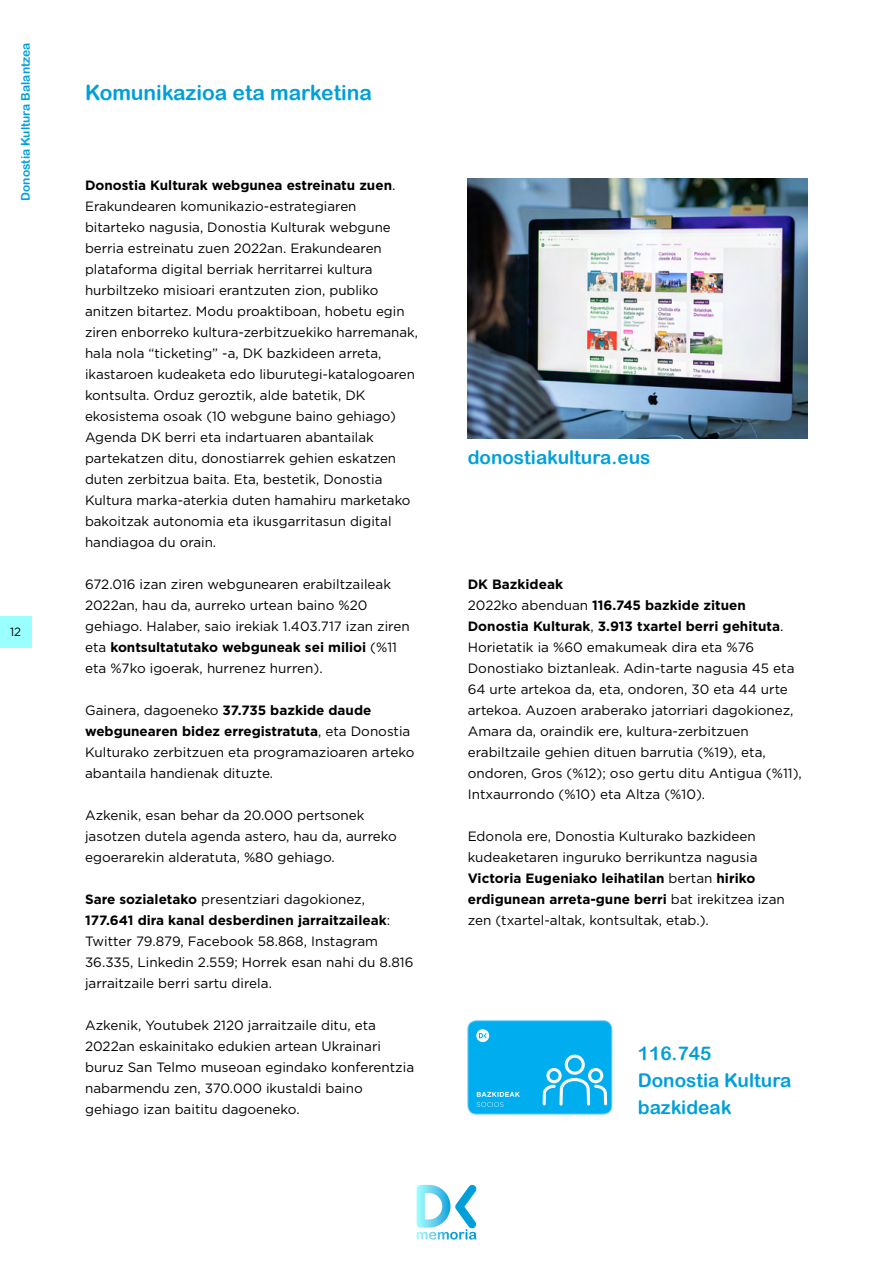
<style>
.page{position:relative;width:893px;height:1263px;background:#fff}
.page>*{position:absolute;margin:0;border:0;box-sizing:border-box;transform-origin:0 0}
.Txt_destacado{font:21px "Arial Rounded MT Bold";color:#009fda}
.Txt_destacado-2{font:18.9px/27.2px "Arial Rounded MT Bold";color:#009fda}
.Cuerpo_de_texto{font:13.5px/21px "Gotham";color:#000}
.Cuerpo_de_texto-2{font:700 13.5px "Gotham";color:#000}
.t1{font:12px "Arial Rounded MT Bold";color:#009fda}
.t2{font:12px "Gotham";color:#000;scale:.96 1}
.s1{font-weight:700}
</style>
<div class="page">
<div style="left:0;top:616px;width:31px;height:31px;background:#9ff"></div>
<svg style="left:417px;top:1185px;width:60px;height:54px"></svg>
<img style="left:468px;top:178px;width:340px;height:261px">
<svg style="left:468px;top:1021px;width:144px;height:93px;background:#16b4f0"></svg>
<p class="t1" style="left:18px;top:201px;width:160px;rotate:-90deg">Donostia Kultura Balantzea</p>
<p class="t2" style="left:10px;top:624px;width:13px">12</p>
<p class="Txt_destacado" style="left:85px;top:80px;width:288px">Komunikazioa eta marketina</p>
<p class="Cuerpo_de_texto" style="left:85px;top:174px;width:335px"><span class="s1">Donostia Kulturak webgunea estreinatu zuen</span>.<br>Erakundearen komunikazio-estrategiaren bitarteko nagusia, Donostia Kulturak webgune berria estreinatu zuen 2022an. Erakundearen plataforma digital berriak herritarrei kultura hurbiltzeko misioari erantzuten zion, publiko anitzen bitartez. Modu proaktiboan, hobetu egin ziren enborreko kultura-zerbitzuekiko harremanak, hala nola “ticketing” -a, DK bazkideen arreta, ikastaroen kudeaketa edo liburutegi-katalogoaren kontsulta. Orduz geroztik, alde batetik, DK ekosistema osoak (10 webgune baino gehiago)<br>Agenda DK berri eta indartuaren abantailak partekatzen ditu, donostiarrek gehien eskatzen duten zerbitzua baita. Eta, bestetik, Donostia Kultura marka-aterkia duten hamahiru marketako bakoitzak autonomia eta ikusgarritasun digital handiagoa du orain.</p>
<p class="Cuerpo_de_texto" style="left:85px;top:573px;width:326px">672.016 izan ziren webgunearen erabiltzaileak 2022an, hau da, aurreko urtean baino %20 gehiago. Halaber, saio irekiak 1.403.717 izan ziren eta <span class="s1">kontsultatutako webguneak sei milioi</span> (%11 eta %7ko igoerak, hurrenez hurren).</p>
<p class="Cuerpo_de_texto" style="left:85px;top:699px;width:331px">Gainera, dagoeneko <span class="s1">37.735 bazkide daude webgunearen bidez erregistratuta</span>, eta Donostia Kulturako zerbitzuen eta programazioaren arteko abantaila handienak dituzte.</p>
<p class="Cuerpo_de_texto" style="left:85px;top:805px;width:313px">Azkenik, esan behar da 20.000 pertsonek jasotzen dutela agenda astero, hau da, aurreko egoerarekin alderatuta, %80 gehiago.</p>
<p class="Cuerpo_de_texto" style="left:85px;top:889px;width:330px"><span class="s1">Sare sozialetako</span> presentziari dagokionez, <span class="s1">177.641 dira kanal desberdinen jarraitzaileak</span>:<br>Twitter 79.879, Facebook 58.868, Instagram 36.335, Linkedin 2.559; Horrek esan nahi du 8.816 jarraitzaile berri sartu direla.</p>
<p class="Cuerpo_de_texto" style="left:85px;top:1015px;width:331px">Azkenik, Youtubek 2120 jarraitzaile ditu, eta 2022an eskainitako edukien artean Ukrainari buruz San Telmo museoan egindako konferentzia nabarmendu zen, 370.000 ikustaldi baino gehiago izan baititu dagoeneko.</p>
<p class="Txt_destacado-2" style="left:468px;top:444px;width:184px">donostiakultura.eus</p>
<p class="Cuerpo_de_texto-2" style="left:468px;top:575px;width:97px">DK Bazkideak</p>
<p class="Cuerpo_de_texto" style="left:468px;top:595px;width:336px">2022ko abenduan <span class="s1">116.745 bazkide zituen Donostia Kulturak</span>, <span class="s1">3.913 txartel berri gehituta</span>.<br>Horietatik ia %60 emakumeak dira eta %76<br>Donostiako biztanleak. Adin-tarte nagusia 45 eta 64 urte artekoa da, eta, ondoren, 30 eta 44 urte artekoa. Auzoen araberako jatorriari dagokionez, Amara da, oraindik ere, kultura-zerbitzuen erabiltzaile gehien dituen barrutia (%19), eta, ondoren, Gros (%12); oso gertu ditu Antigua (%11), Intxaurrondo (%10) eta Altza (%10).</p>
<p class="Cuerpo_de_texto" style="left:468px;top:826px;width:319px">Edonola ere, Donostia Kulturako bazkideen kudeaketaren inguruko berrikuntza nagusia <span class="s1">Victoria Eugeniako leihatilan</span> bertan <span class="s1">hiriko erdigunean arreta-gune berri</span> bat irekitzea izan zen (txartel-altak, kontsultak, etab.).</p>
<p class="Txt_destacado-2" style="left:638px;top:1039px;width:155px">116.745<br>Donostia Kultura</p>
<p class="Txt_destacado-2" style="left:638px;top:1094px;width:95px">bazkideak</p>
</div>
